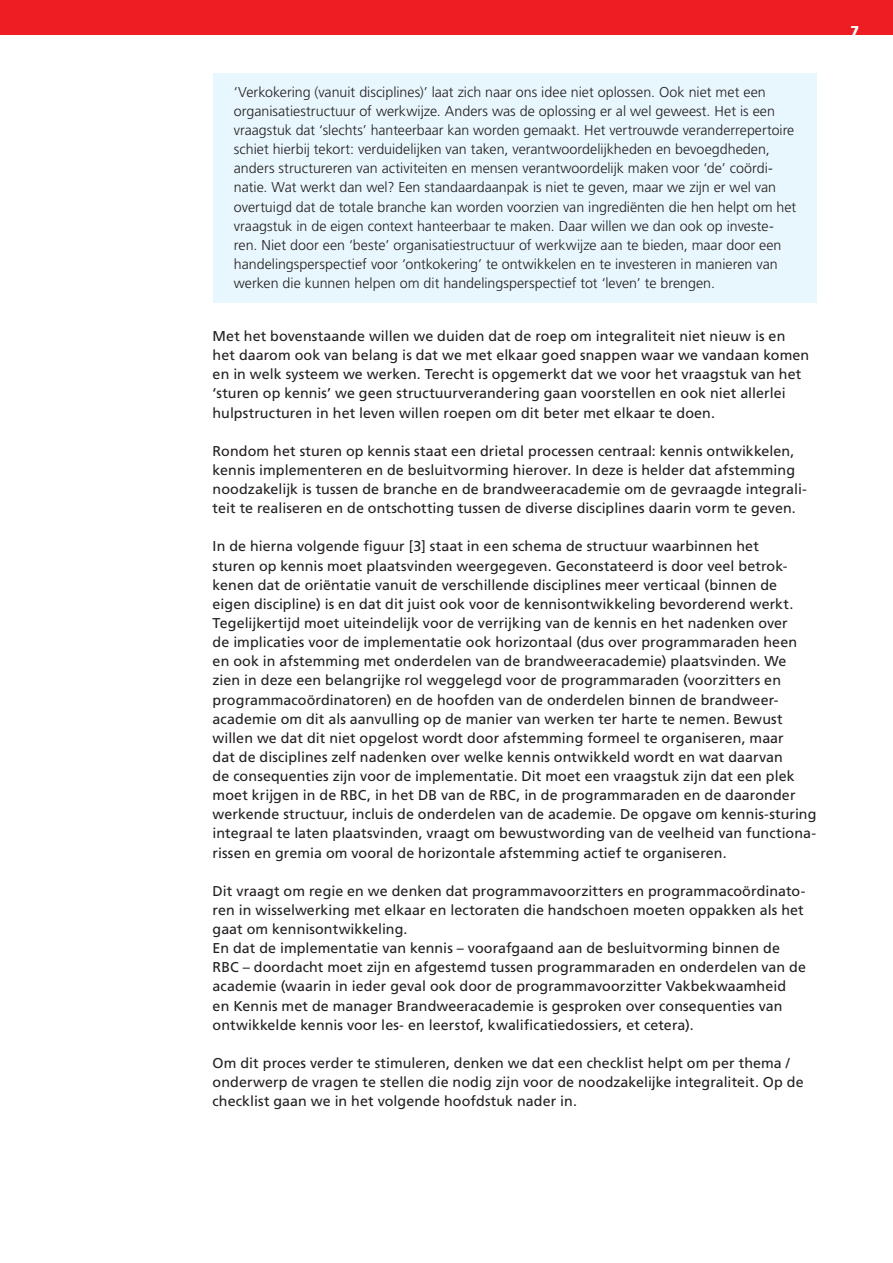
<style>
.page{position:relative;width:893px;height:1263px;background:#fff}
.page>*{position:absolute;margin:0;border:0;box-sizing:border-box;transform-origin:0 0}
.t1{font:14.25px/19px "Frutiger LT Std";letter-spacing:.005em;color:#231f20}
.t2{font:300 14.25px/19px "Frutiger LT Std";color:#231f20}
.t3{font:900 14.25px "Frutiger LT Std";color:#fff}
</style>
<div class="page">
<div style="left:0;top:0;width:893px;height:35px;background:#ee1d23"></div>
<div style="left:213px;top:73px;width:603px;height:230px;background:#e8f6fd"></div>
<p class="t2" style="left:234px;top:83px;width:564px">‘Verkokering (vanuit disciplines)’ laat zich naar ons idee niet oplossen. Ook niet met een organisatiestructuur of werkwijze. Anders was de oplossing er al wel geweest. Het is een vraagstuk dat ‘slechts’ hanteerbaar kan worden gemaakt. Het vertrouwde veranderrepertoire schiet hierbij tekort: verduidelijken van taken, verantwoordelijkheden en bevoegdheden, anders structureren van activiteiten en mensen verantwoordelijk maken voor ‘de’ coördi&shy;natie. Wat werkt dan wel? Een standaardaanpak is niet te geven, maar we zijn er wel van overtuigd dat de totale branche kan worden voorzien van ingrediënten die hen helpt om het vraagstuk in de eigen context hanteerbaar te maken. Daar willen we dan ook op investe&shy;ren. Niet door een ‘beste’ organisatiestructuur of werkwijze aan te bieden, maar door een handelingsperspectief voor ‘ontkokering’ te ontwikkelen en te investeren in manieren van werken die kunnen helpen om dit handelingsperspectief tot ‘leven’ te brengen.</p>
<p class="t1" style="left:213px;top:327px;width:598px">Met het bovenstaande willen we duiden dat de roep om integraliteit niet nieuw is en het daarom ook van belang is dat we met elkaar goed snappen waar we vandaan komen en in welk systeem we werken. Terecht is opgemerkt dat we voor het vraagstuk van het ‘sturen op kennis’ we geen structuurverandering gaan voorstellen en ook niet allerlei hulpstructuren in het leven willen roepen om dit beter met elkaar te doen.</p>
<p class="t1" style="left:213px;top:441px;width:596px">Rondom het sturen op kennis staat een drietal processen centraal: kennis ontwikkelen, kennis implementeren en de besluitvorming hierover. In deze is helder dat afstemming noodzakelijk is tussen de branche en de brandweeracademie om de gevraagde integrali&shy;teit te realiseren en de ontschotting tussen de diverse disciplines daarin vorm te geven.</p>
<p class="t1" style="left:213px;top:537px;width:605px">In de hierna volgende figuur [3] staat in een schema de structuur waarbinnen het<br>sturen op kennis moet plaatsvinden weergegeven. Geconstateerd is door veel betrok&shy;kenen dat de oriëntatie vanuit de verschillende disciplines meer verticaal (binnen de eigen discipline) is en dat dit juist ook voor de kennisontwikkeling bevorderend werkt.<br>Tegelijkertijd moet uiteindelijk voor de verrijking van de kennis en het nadenken over<br>de implicaties voor de implementatie ook horizontaal (dus over programmaraden heen en ook in afstemming met onderdelen van de brandweeracademie) plaatsvinden. We zien in deze een belangrijke rol weggelegd voor de programmaraden (voorzitters en programmacoördinatoren) en de hoofden van de onderdelen binnen de brandweer&shy;academie om dit als aanvulling op de manier van werken ter harte te nemen. Bewust willen we dat dit niet opgelost wordt door afstemming formeel te organiseren, maar<br>dat de disciplines zelf nadenken over welke kennis ontwikkeld wordt en wat daarvan<br>de consequenties zijn voor de implementatie. Dit moet een vraagstuk zijn dat een plek moet krijgen in de RBC, in het DB van de RBC, in de programmaraden en de daaronder werkende structuur, incluis de onderdelen van de academie. De opgave om kennis-sturing integraal te laten plaatsvinden, vraagt om bewustwording van de veelheid van functiona&shy;rissen en gremia om vooral de horizontale afstemming actief te organiseren.</p>
<p class="t1" style="left:213px;top:881px;width:595px">Dit vraagt om regie en we denken dat programmavoorzitters en programmacoördinato&shy;ren in wisselwerking met elkaar en lectoraten die handschoen moeten oppakken als het gaat om kennisontwikkeling.<br>En dat de implementatie van kennis – voorafgaand aan de besluitvorming binnen de RBC – doordacht moet zijn en afgestemd tussen programmaraden en onderdelen van de academie (waarin in ieder geval ook door de programmavoorzitter Vakbekwaamheid en Kennis met de manager Brandweeracademie is gesproken over consequenties van ontwikkelde kennis voor les- en leerstof, kwalificatiedossiers, et cetera).</p>
<p class="t1" style="left:213px;top:1053px;width:593px">Om dit proces verder te stimuleren, denken we dat een checklist helpt om per thema / onderwerp de vragen te stellen die nodig zijn voor de noodzakelijke integraliteit. Op de checklist gaan we in het volgende hoofdstuk nader in.</p>
<p class="t3" style="left:850px;top:22px;width:10px">7</p>
</div>
